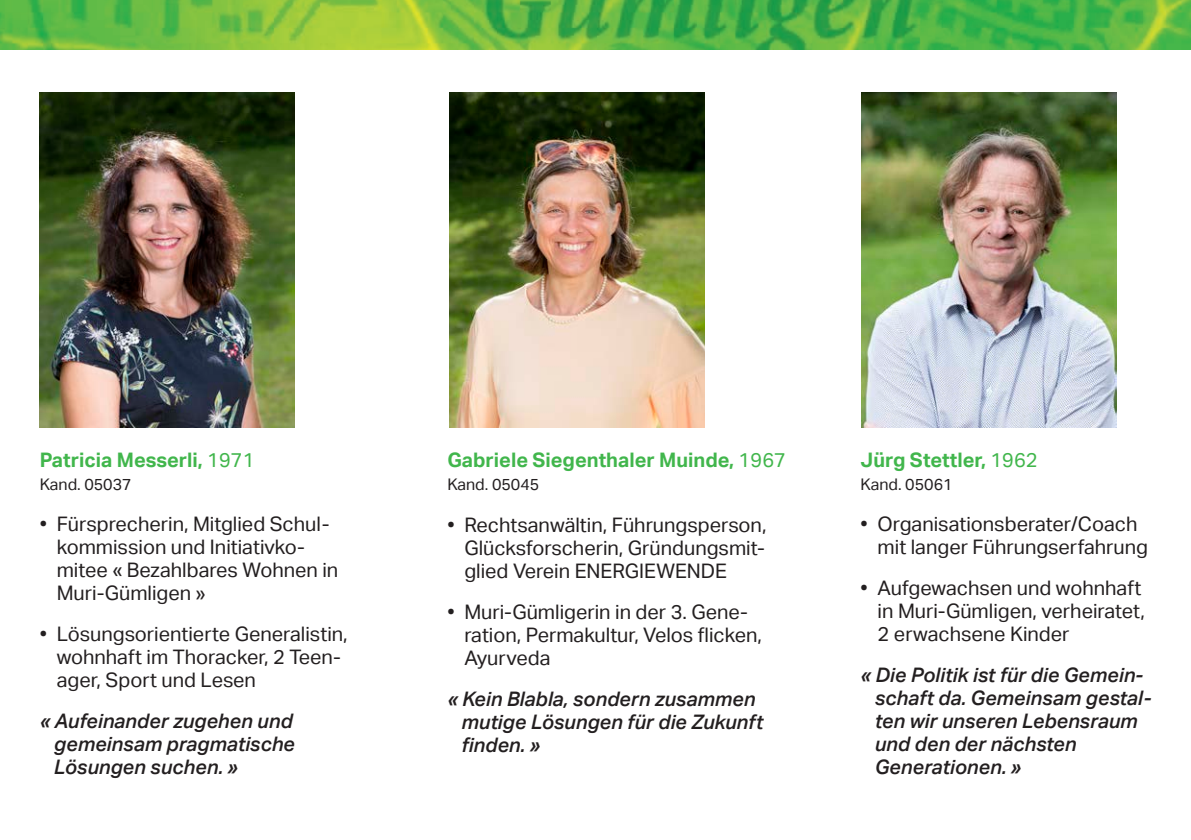
<style>
.page{position:relative;width:1191px;height:840px;background:#fff}
.page>*{position:absolute;margin:0;border:0;box-sizing:border-box;transform-origin:0 0}
._5_Text_Kandidaten{font:20px/23px "Aktiv Grotesk";color:#231f20}
._55_Text_Bulletpoint{font:italic 500 20px/23px "Aktiv Grotesk";color:#231f20}
._4_Head_Kandidaten{font:700 20px "Aktiv Grotesk";color:#41b64c}
._5_Text_Kandidaten-2{font:16px "Aktiv Grotesk";color:#231f20}
.s1{font-weight:400}
</style>
<div class="page">
<img style="left:40px;top:92px;width:255px;height:335px">
<img style="left:450px;top:92px;width:254px;height:335px">
<img style="left:861px;top:92px;width:255px;height:335px">
<img style="left:0;top:0;width:1191px;height:50px">
<p class="_4_Head_Kandidaten" style="left:40px;top:448px;width:216px">Patricia Messerli, <span class="s1">1971</span></p>
<p class="_5_Text_Kandidaten-2" style="left:40px;top:475px;width:94px">Kand. 05037</p>
<p class="_5_Text_Kandidaten" style="left:57px;top:512px;width:283px;text-indent:-17px">• Fürsprecherin, Mitglied Schul&shy;kommission und Initiativko&shy;mitee « Bezahlbares Wohnen in<br>Muri-Gümligen »</p>
<p class="_5_Text_Kandidaten" style="left:57px;top:622px;width:292px;text-indent:-17px">• Lösungsorientierte Generalistin, wohnhaft im Thoracker, 2 Teen&shy;ager, Sport und Lesen</p>
<p class="_55_Text_Bulletpoint" style="left:54px;top:709px;width:242px;text-align:justify;text-indent:-14px">« Aufeinander zugehen und gemeinsam pragmatische Lösungen suchen. »</p>
<p class="_4_Head_Kandidaten" style="left:447px;top:448px;width:340px">Gabriele Siegenthaler Muinde, <span class="s1">1967</span></p>
<p class="_5_Text_Kandidaten-2" style="left:447px;top:475px;width:94px">Kand. 05045</p>
<p class="_5_Text_Kandidaten" style="left:464px;top:513px;width:304px;text-align:justify;text-indent:-17px">• Rechtsanwältin, Führungsperson, Glücksforscherin, Gründungsmit&shy;glied Verein ENERGIEWENDE</p>
<p class="_5_Text_Kandidaten" style="left:464px;top:600px;width:299px;text-indent:-17px">• Muri-Gümligerin in der 3. Gene&shy;ration, Permakultur, Velos flicken,<br>Ayurveda</p>
<p class="_55_Text_Bulletpoint" style="left:461px;top:687px;width:303px;text-indent:-14px">« Kein Blabla, sondern zusammen mutige Lösungen für die Zukunft finden. »</p>
<p class="_4_Head_Kandidaten" style="left:860px;top:448px;width:179px">Jürg Stettler, <span class="s1">1962</span></p>
<p class="_5_Text_Kandidaten-2" style="left:860px;top:475px;width:94px">Kand. 05061</p>
<p class="_5_Text_Kandidaten" style="left:877px;top:512px;width:272px;text-indent:-17px">• Organisationsberater/Coach mit langer Führungserfahrung</p>
<p class="_5_Text_Kandidaten" style="left:860px;top:576px;width:286px;text-align:right">• Aufgewachsen und wohnhaft in Muri-Gümligen, verheiratet,</p>
<p class="_5_Text_Kandidaten" style="left:877px;top:622px;width:193px">2 erwachsene Kinder</p>
<p class="_55_Text_Bulletpoint" style="left:874px;top:663px;width:278px;text-indent:-14px">« Die Politik ist für die Gemein&shy;schaft da. Gemeinsam gestal&shy;ten wir unseren Lebensraum und den der nächsten<br>Generationen. »</p>
</div>
